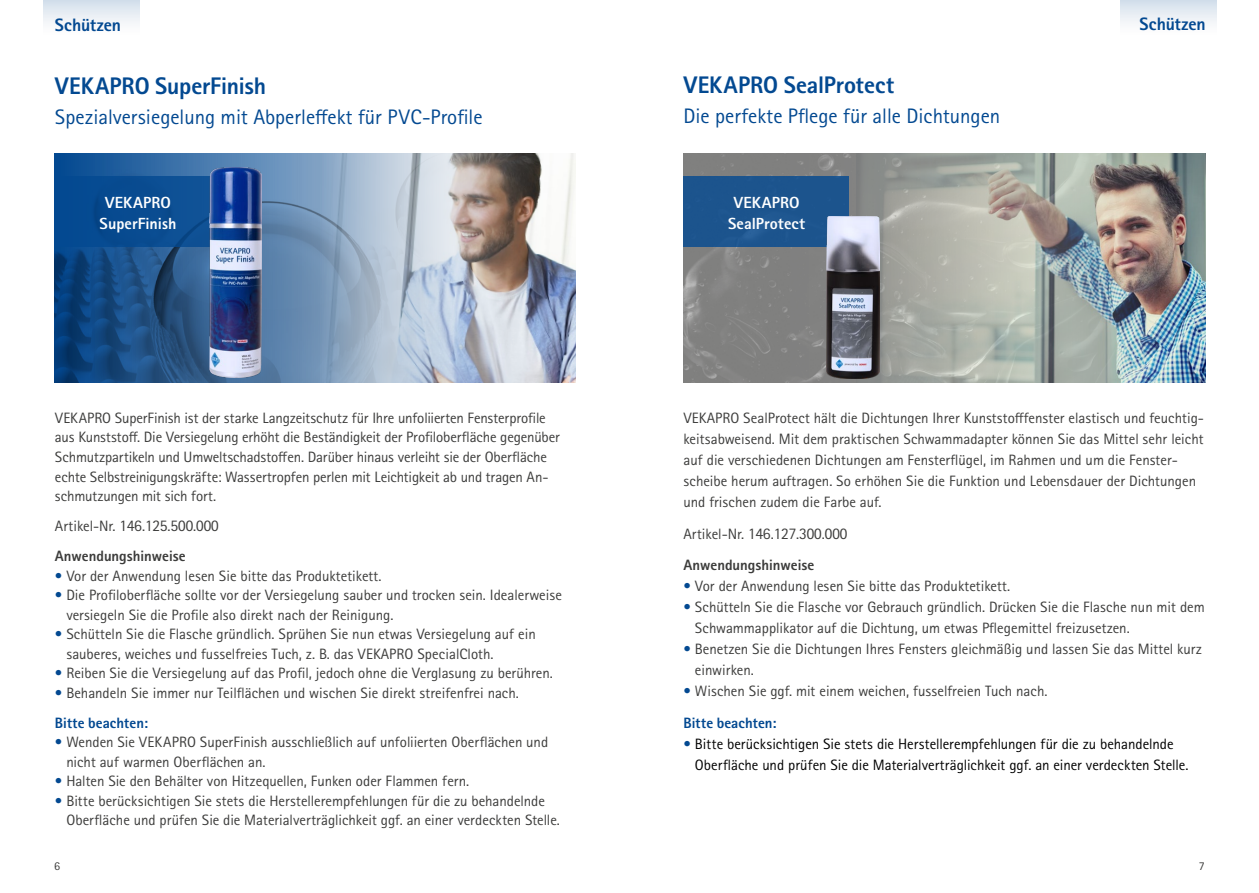
<style>
.page{position:relative;width:1259px;height:893px;background:#fff}
.page>*{position:absolute;margin:0;border:0;box-sizing:border-box;transform-origin:0 0}
.t1{font:700 24px "Rotis II Sans Pro";letter-spacing:-.005em;color:#034991}
.t2{font:21px "Rotis II Sans Pro";color:#034991}
.t3{font:700 18px "Rotis II Sans Pro";letter-spacing:-.01em;color:#034991}
.t4{font:800 16.05px/21.1px "Rotis Sans Serif Std";letter-spacing:.005em;color:#fff;text-align:center}
.t5{font:15px/19.5px "Rotis II Sans Pro";color:#3c3c3b}
.t6{font:15px/21px "Rotis II Sans Pro";letter-spacing:-.005em;color:#000}
.t7{font:700 15px "Rotis II Sans Pro";color:#3c3c3b}
.t8{font:12px "Rotis Sans Serif Std";color:#3c3c3b}
.s1{color:#034991}
.s2{font-weight:700;color:#034991}
</style>
<div class="page">
<div style="left:1120px;top:0;width:96px;height:38px;background:linear-gradient(to bottom,#d5e1ec,#fff)"></div>
<div style="left:43px;top:0;width:96px;height:38px;background:linear-gradient(to bottom,#d5e1ec,#fff)"></div>
<img style="left:683px;top:153px;width:173px;height:229px">
<div style="left:683px;top:176px;width:166px;height:71px;background:#1c548d"></div>
<img style="left:856px;top:153px;width:349px;height:229px">
<img style="left:54px;top:154px;width:266px;height:228px">
<div style="left:55px;top:176px;width:166px;height:71px;background:#034991"></div>
<img style="left:320px;top:154px;width:255px;height:228px">
<img style="left:209px;top:167px;width:53px;height:211px">
<img style="left:826px;top:216px;width:53px;height:162px">
<p class="t3" style="left:55px;top:14px;width:68px">Schützen</p>
<h1 class="t1" style="left:55px;top:72px;width:213px">VEKAPRO SuperFinish</h1>
<h2 class="t2" style="left:55px;top:105px;width:429px">Spezialversiegelung mit Abperleffekt für PVC-Profile</h2>
<p class="t4" style="left:100px;top:191px;width:78px">VEKAPRO<br>SuperFinish</p>
<p class="t5" style="left:55px;top:408px;width:506px">VEKAPRO SuperFinish ist der starke Langzeitschutz für Ihre unfoliierten Fensterprofile aus Kunststoff. Die Versiegelung erhöht die Beständigkeit der Profiloberfläche gegenüber Schmutzpartikeln und Umweltschadstoffen. Darüber hinaus verleiht sie der Oberfläche echte Selbstreinigungskräfte: Wassertropfen perlen mit Leichtigkeit ab und tragen An&shy;schmutzungen mit sich fort.</p>
<p class="t5" style="left:55px;top:516px;width:165px">Artikel-Nr. 146.125.500.000</p>
<p class="t7" style="left:55px;top:547px;width:132px">Anwendungshinweise</p>
<p class="t5" style="left:55px;top:566px;width:328px"><span class="s1">•</span> Vor der Anwendung lesen Sie bitte das Produktetikett.</p>
<p class="t5" style="left:66px;top:585px;width:497px;text-indent:-11px"><span class="s1">•</span> Die Profiloberfläche sollte vor der Versiegelung sauber und trocken sein. Idealerweise versiegeln Sie die Profile also direkt nach der Reinigung.</p>
<p class="t5" style="left:66px;top:624px;width:471px;text-indent:-11px"><span class="s1">•</span> Schütteln Sie die Flasche gründlich. Sprühen Sie nun etwas Versiegelung auf ein sauberes, weiches und fusselfreies Tuch, z. B. das VEKAPRO SpecialCloth.</p>
<p class="t5" style="left:55px;top:663px;width:499px"><span class="s1">•</span> Reiben Sie die Versiegelung auf das Profil, jedoch ohne die Verglasung zu berühren.</p>
<p class="t5" style="left:55px;top:677px;width:465px;line-height:30px"><span class="s1">•</span> Behandeln Sie immer nur Teilflächen und wischen Sie direkt streifenfrei nach.<br><span class="s2">Bitte beachten:</span></p>
<p class="t5" style="left:66px;top:732px;width:483px;text-indent:-11px"><span class="s1">•</span> Wenden Sie VEKAPRO SuperFinish ausschließlich auf unfoliierten Oberflächen und nicht auf warmen Oberflächen an.</p>
<p class="t5" style="left:55px;top:771px;width:416px"><span class="s1">•</span> Halten Sie den Behälter von Hitzequellen, Funken oder Flammen fern.</p>
<p class="t5" style="left:66px;top:791px;width:495px;text-indent:-11px"><span class="s1">•</span> Bitte berücksichtigen Sie stets die Herstellerempfehlungen für die zu behandelnde<br>Oberfläche und prüfen Sie die Materialverträglichkeit ggf. an einer verdeckten Stelle.</p>
<h1 class="t1" style="left:683px;top:71px;width:212px">VEKAPRO SealProtect</h1>
<h2 class="t2" style="left:683px;top:104px;width:318px">Die perfekte Pflege für alle Dichtungen</h2>
<p class="t4" style="left:728px;top:191px;width:79px">VEKAPRO<br>SealProtect</p>
<p class="t3" style="left:1139px;top:14px;width:68px">Schützen</p>
<p class="t5" style="left:683px;top:407px;width:522px;line-height:21px">VEKAPRO SealProtect hält die Dichtungen Ihrer Kunststofffenster elastisch und feuchtig&shy;keitsabweisend. Mit dem praktischen Schwammadapter können Sie das Mittel sehr leicht auf die verschiedenen Dichtungen am Fensterflügel, im Rahmen und um die Fenster&shy;scheibe herum auftragen. So erhöhen Sie die Funktion und Lebensdauer der Dichtungen und frischen zudem die Farbe auf.</p>
<p class="t5" style="left:683px;top:524px;width:165px">Artikel-Nr. 146.127.300.000</p>
<p class="t7" style="left:683px;top:556px;width:132px">Anwendungshinweise</p>
<p class="t5" style="left:683px;top:576px;width:328px"><span class="s1">•</span> Vor der Anwendung lesen Sie bitte das Produktetikett.</p>
<p class="t5" style="left:695px;top:596px;width:511px;line-height:21px;text-indent:-11px"><span class="s1">•</span> Schütteln Sie die Flasche vor Gebrauch gründlich. Drücken Sie die Flasche nun mit dem<br>Schwammapplikator auf die Dichtung, um etwas Pflegemittel freizusetzen.</p>
<p class="t5" style="left:695px;top:638px;width:508px;line-height:21px;text-indent:-11px"><span class="s1">•</span> Benetzen Sie die Dichtungen Ihres Fensters gleichmäßig und lassen Sie das Mittel kurz einwirken.</p>
<p class="t5" style="left:683px;top:675px;width:365px;line-height:31.5px"><span class="s1">•</span> Wischen Sie ggf. mit einem weichen, fusselfreien Tuch nach.<br><span class="s2">Bitte beachten:</span></p>
<p class="t6" style="left:695px;top:733px;width:495px;text-indent:-11px"><span class="s1">•</span> Bitte berücksichtigen Sie stets die Herstellerempfehlungen für die zu behandelnde<br>Oberfläche und prüfen Sie die Materialverträglichkeit ggf. an einer verdeckten Stelle.</p>
<p class="t8" style="left:54px;top:859px;width:7px">6</p>
<p class="t8" style="left:1199px;top:859px;width:7px">7</p>
</div>
